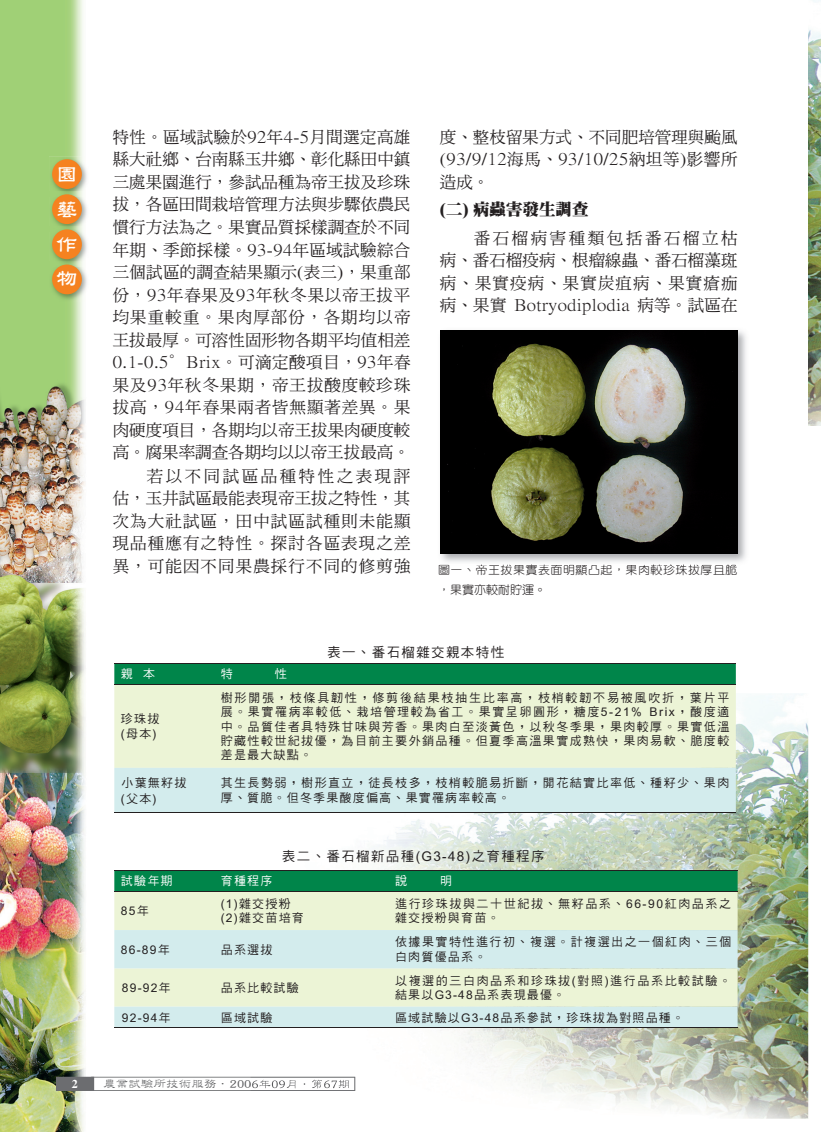
<style>
.page{position:relative;width:821px;height:1132px;background:#fff}
.page>*{position:absolute;margin:0;border:0;box-sizing:border-box;transform-origin:0 0}
.t1{font:21px/34.7px "DF Li Shu W7 HK BF";color:#fff;text-align:justify}
.t2{font:16.5px/22.5px "DF Ming Md HK BF";letter-spacing:.02em;color:#231f20;text-align:justify}
.t3{font:16.5px "DF Ming UB HK BF";color:#231f20}
.t4{font:13.5px "DF Hei Md HK BF";letter-spacing:.1em;color:#231f20}
.t5{font:12px/14.4px "DF Hei Md HK BF";letter-spacing:.12em;color:#231f20}
.t6{font:12px/14.4px "DF Hei Md HK BF";letter-spacing:.1em;color:#231f20}
.t7{font:12px/19.5px "DF Yuan Std W3";letter-spacing:.04em;color:#231f20}
.t8{font:12px "DF Li Shu W3 HK BF";letter-spacing:.05em;color:#57585a}
.t9{font:12px "DF Hei Md HK BF";letter-spacing:.1em;color:#fff}
.t10{font:700 12px "Times";color:#fff}
</style>
<div class="page">
<img style="left:0;top:0;width:89px;height:1131px">
<img style="left:49px;top:156px;width:40px;height:146px">
<div style="left:52px;top:159px;width:30px;height:30px;background:#f58220;border-radius:50%"></div>
<img style="left:49px;top:191px;width:40px;height:5px">
<div style="left:52px;top:194px;width:30px;height:30px;background:#f58220;border-radius:50%"></div>
<img style="left:49px;top:226px;width:40px;height:6px">
<div style="left:52px;top:229px;width:30px;height:30px;background:#f58220;border-radius:50%"></div>
<img style="left:49px;top:261px;width:40px;height:6px">
<div style="left:52px;top:264px;width:30px;height:30px;background:#f58220;border-radius:50%"></div>
<svg style="left:56px;top:1076px;width:194px;height:14px"></svg>
<img style="left:250px;top:694px;width:558px;height:424px">
<img style="left:250px;top:1076px;width:105px;height:14px">
<img style="left:250px;top:1079px;width:99px;height:9px">
<img style="left:808px;top:0;width:13px;height:425px">
<div style="left:114px;top:663px;width:622px;height:21px;background:#00854a"></div>
<div style="left:114px;top:685px;width:622px;height:82px;background:#ecf4d6"></div>
<div style="left:114px;top:767px;width:622px;height:44px;background:#d3eced"></div>
<hr style="left:114px;top:662px;width:105px;height:1px;background:#231f20">
<hr style="left:219px;top:662px;width:517px;height:1px;background:#231f20">
<hr style="left:114px;top:684px;width:105px;height:1px;background:#231f20">
<hr style="left:219px;top:684px;width:517px;height:1px;background:#231f20">
<hr style="left:114px;top:811px;width:105px;height:1px;background:#231f20">
<hr style="left:219px;top:811px;width:517px;height:1px;background:#231f20">
<div style="left:114px;top:870px;width:623px;height:21px;background:#00854a"></div>
<div style="left:114px;top:892px;width:623px;height:37px;background:#ecf4d6"></div>
<svg style="left:114px;top:929px;width:623px;height:98px;background:#dcefe3"></svg>
<hr style="left:114px;top:869px;width:105px;height:1px;background:#231f20">
<hr style="left:219px;top:869px;width:174px;height:1px;background:#231f20">
<hr style="left:393px;top:869px;width:344px;height:1px;background:#231f20">
<hr style="left:114px;top:891px;width:105px;height:1px;background:#231f20">
<hr style="left:219px;top:891px;width:174px;height:1px;background:#231f20">
<hr style="left:393px;top:891px;width:344px;height:1px;background:#231f20">
<hr style="left:114px;top:1027px;width:105px;height:1px;background:#231f20">
<hr style="left:219px;top:1027px;width:174px;height:1px;background:#231f20">
<hr style="left:393px;top:1027px;width:344px;height:1px;background:#231f20">
<img style="left:440px;top:330px;width:306px;height:232px">
<img style="left:440px;top:564px;width:296px;height:1px">
<img style="left:440px;top:331px;width:297px;height:222px">
<p class="t1" style="left:57px;top:158px;width:22px">園藝作物</p>
<p class="t2" style="left:113px;top:126px;width:299px;text-align:right">特性。區域試驗於92年4-5月間選定高雄縣大社鄉、台南縣玉井鄉、彰化縣田中鎮三處果園進行，參試品種為帝王拔及珍珠拔，各區田間栽培管理方法與步驟依農民慣行方法為之。果實品質採樣調查於不同年期、季節採樣。93-94年區域試驗綜合三個試區的調查結果顯示(表三)，果重部份，93年春果及93年秋冬果以帝王拔平均果重較重。果肉厚部份，各期均以帝王拔最厚。可溶性固形物各期平均值相差<br>0.1-0.5°Brix。可滴定酸項目，93年春果及93年秋冬果期，帝王拔酸度較珍珠拔高，94年春果兩者皆無顯著差異。果肉硬度項目，各期均以帝王拔果肉硬度較高。腐果率調查各期均以以帝王拔最高。若以不同試區品種特性之表現評<br>估，玉井試區最能表現帝王拔之特性，其次為大社試區，田中試區試種則未能顯現品種應有之特性。探討各區表現之差異，可能因不同果農採行不同的修剪強</p>
<p class="t2" style="left:440px;top:126px;width:299px">度、整枝留果方式、不同肥培管理與颱風(93/9/12海馬、93/10/25納坦等)影響所造成。</p>
<p class="t3" style="left:440px;top:201px;width:150px">(二) 病蟲害發生調查</p>
<p class="t2" style="left:440px;top:227px;width:299px;text-indent:34px">番石榴病害種類包括番石榴立枯病、番石榴疫病、根瘤線蟲、番石榴藻斑病、果實疫病、果實炭疽病、果實瘡痂病、果實 Botryodiplodia 病等。試區在</p>
<p class="t7" style="left:438px;top:560px;width:301px">圖一、帝王拔果實表面明顯凸起，果肉較珍珠拔厚且脆，果實亦較耐貯運。</p>
<p class="t4" style="left:327px;top:644px;width:178px">表一、番石榴雜交親本特性</p>
<p class="t9" style="left:121px;top:667px;width:36px">親 本</p>
<p class="t9" style="left:221px;top:667px;width:13px">特</p>
<p class="t9" style="left:275px;top:667px;width:13px">性</p>
<p class="t5" style="left:121px;top:712px;width:40px">珍珠拔(母本)</p>
<p class="t5" style="left:221px;top:690px;width:510px;text-align:justify">樹形開張，枝條具韌性，修剪後結果枝抽生比率高，枝梢較韌不易被風吹折，葉片平展。果實罹病率較低、栽培管理較為省工。果實呈卵圓形，糖度5-21% Brix，酸度適中。品質佳者具特殊甘味與芳香。果肉白至淡黃色，以秋冬季果，果肉較厚。果實低溫貯藏性較世紀拔優，為目前主要外銷品種。但夏季高溫果實成熟快，果肉易軟、脆度較差是最大缺點。</p>
<p class="t5" style="left:121px;top:775px;width:67px;line-height:15.5px">小葉無籽拔(父本)</p>
<p class="t5" style="left:221px;top:776px;width:510px">其生長勢弱，樹形直立，徒長枝多，枝梢較脆易折斷，開花結實比率低、種籽少、果肉厚、質脆。但冬季果酸度偏高、果實罹病率較高。</p>
<p class="t4" style="left:282px;top:849px;width:264px">表二、番石榴新品種(G3-48)之育種程序</p>
<p class="t9" style="left:121px;top:874px;width:53px">試驗年期</p>
<p class="t9" style="left:221px;top:874px;width:53px">育種程序</p>
<p class="t9" style="left:395px;top:874px;width:13px">說</p>
<p class="t9" style="left:440px;top:874px;width:13px">明</p>
<p class="t5" style="left:121px;top:903px;width:29px">85年</p>
<p class="t6" style="left:221px;top:896px;width:85px">(1)雜交授粉(2)雜交苗培育</p>
<p class="t5" style="left:395px;top:896px;width:337px">進行珍珠拔與二十世紀拔、無籽品系、66-90紅肉品系之雜交授粉與育苗。</p>
<p class="t5" style="left:121px;top:942px;width:50px">86-89年</p>
<p class="t5" style="left:221px;top:942px;width:53px">品系選拔</p>
<p class="t5" style="left:395px;top:934px;width:337px">依據果實特性進行初、複選。計複選出之一個紅肉、三個白肉質優品系。</p>
<p class="t5" style="left:122px;top:980px;width:50px">89-92年</p>
<p class="t5" style="left:221px;top:980px;width:79px">品系比較試驗</p>
<p class="t5" style="left:395px;top:973px;width:337px">以複選的三白肉品系和珍珠拔(對照)進行品系比較試驗。結果以G3-48品系表現最優。</p>
<p class="t5" style="left:122px;top:1010px;width:50px">92-94年</p>
<p class="t5" style="left:221px;top:1010px;width:53px">區域試驗</p>
<p class="t6" style="left:395px;top:1010px;width:290px">區域試驗以G3-48品系參試，珍珠拔為對照品種。</p>
<p class="t10" style="left:72px;top:1075px;width:7px">2</p>
<p class="t8" style="left:103px;top:1077px;width:248px">農業試驗所技術服務．2006年09月．第67期</p>
</div>
